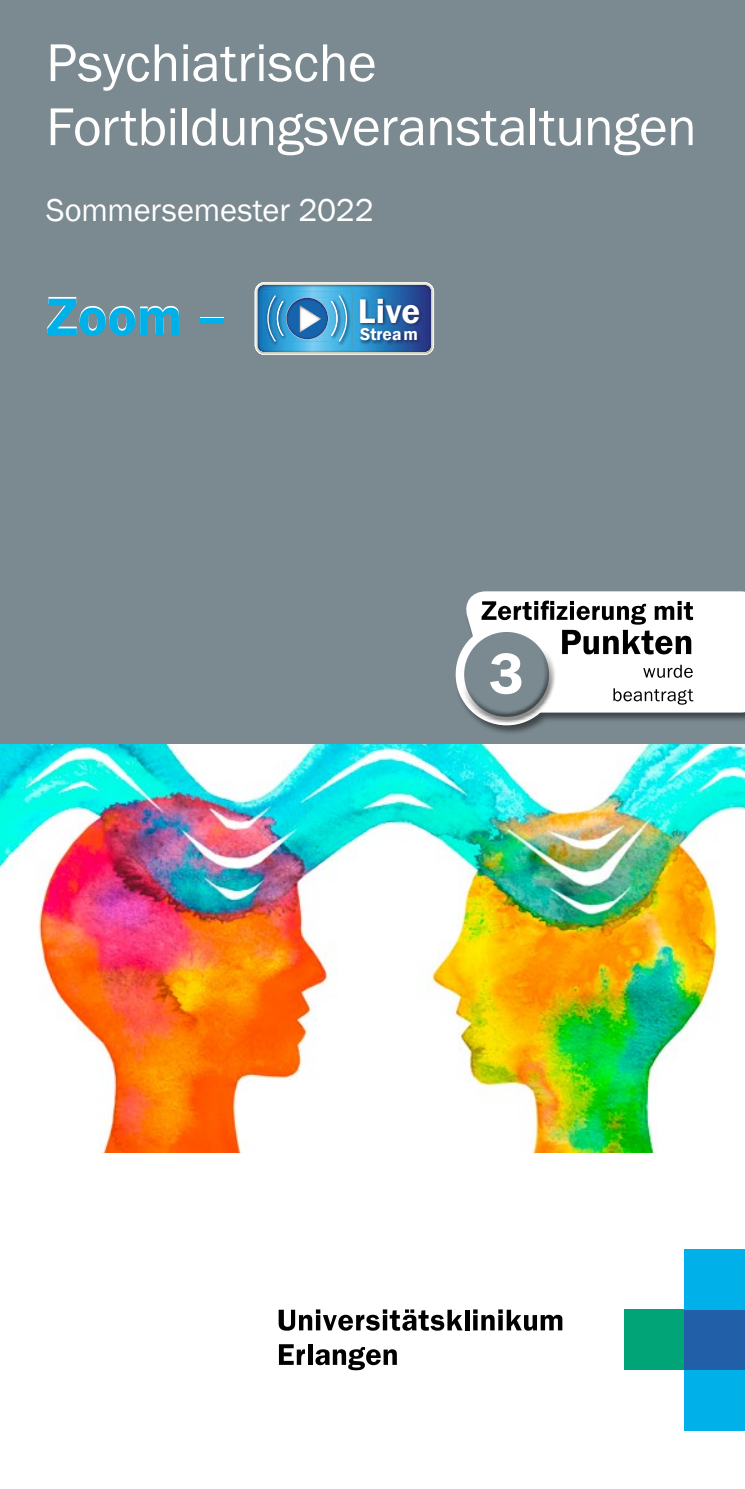
<style>
.page{position:relative;width:745px;height:1489px;background:#fff}
.page>*{position:absolute;margin:0;border:0;box-sizing:border-box;transform-origin:0 0}
.t1{font:55px/64px "Franklin Gothic";letter-spacing:-.01em;color:#fff}
.t2{font:600 55px "Franklin Gothic";color:#fff}
.t3{font:600 35.25px "Franklin Gothic";color:#fff}
.t4{font:32.5px "Franklin Gothic";letter-spacing:-.005em;color:#fff}
.t5{font:600 17.5px "Franklin Gothic";color:#fff}
</style>
<div class="page">
<div style="left:0;top:0;width:744px;height:744px;background:#7b8a91"></div>
<div style="left:623px;top:1309px;width:61px;height:60px;background:#00a477"></div>
<div style="left:684px;top:1309px;width:60px;height:60px;background:#215fa9"></div>
<div style="left:684px;top:1369px;width:60px;height:61px;background:#00b0e9"></div>
<div style="left:684px;top:1248px;width:60px;height:61px;background:#00b0e9"></div>
<div style="left:464px;top:1309px;width:5px;height:21px;background:#000"></div>
<svg style="left:473px;top:1309px;width:89px;height:21px"></svg>
<svg style="left:279px;top:1344px;width:26px;height:20px"></svg>
<hr style="left:308px;top:1344px;width:4px;height:20px;background:#000">
<svg style="left:315px;top:1347px;width:81px;height:23px"></svg>
<svg style="left:278px;top:1309px;width:184px;height:21px"></svg>
<img style="left:254px;top:282px;width:180px;height:73px">
<img style="left:0;top:744px;width:744px;height:408px">
<div style="left:454px;top:590px;width:290px;height:145px;background:#000;opacity:.5"></div>
<div style="left:458px;top:626px;width:92px;height:66px;background:#fff;opacity:.75"></div>
<div style="left:461px;top:647px;width:94px;height:76px;background:#000;opacity:.45"></div>
<svg style="left:463px;top:591px;width:281px;height:121px;background:#ced0d1"></svg>
<p class="t1" style="left:46px;top:32px;width:651px">Psychiatrische<br>Fortbildungsveranstaltungen</p>
<p class="t4" style="left:46px;top:190px;width:329px">Sommersemester 2022</p>
<p class="t2" style="left:46px;top:281px;width:183px">Zoom –</p>
<p class="t3" style="left:358px;top:289px;width:64px">Live</p>
<p class="t5" style="left:360px;top:323px;width:59px">Stream</p>
</div>
